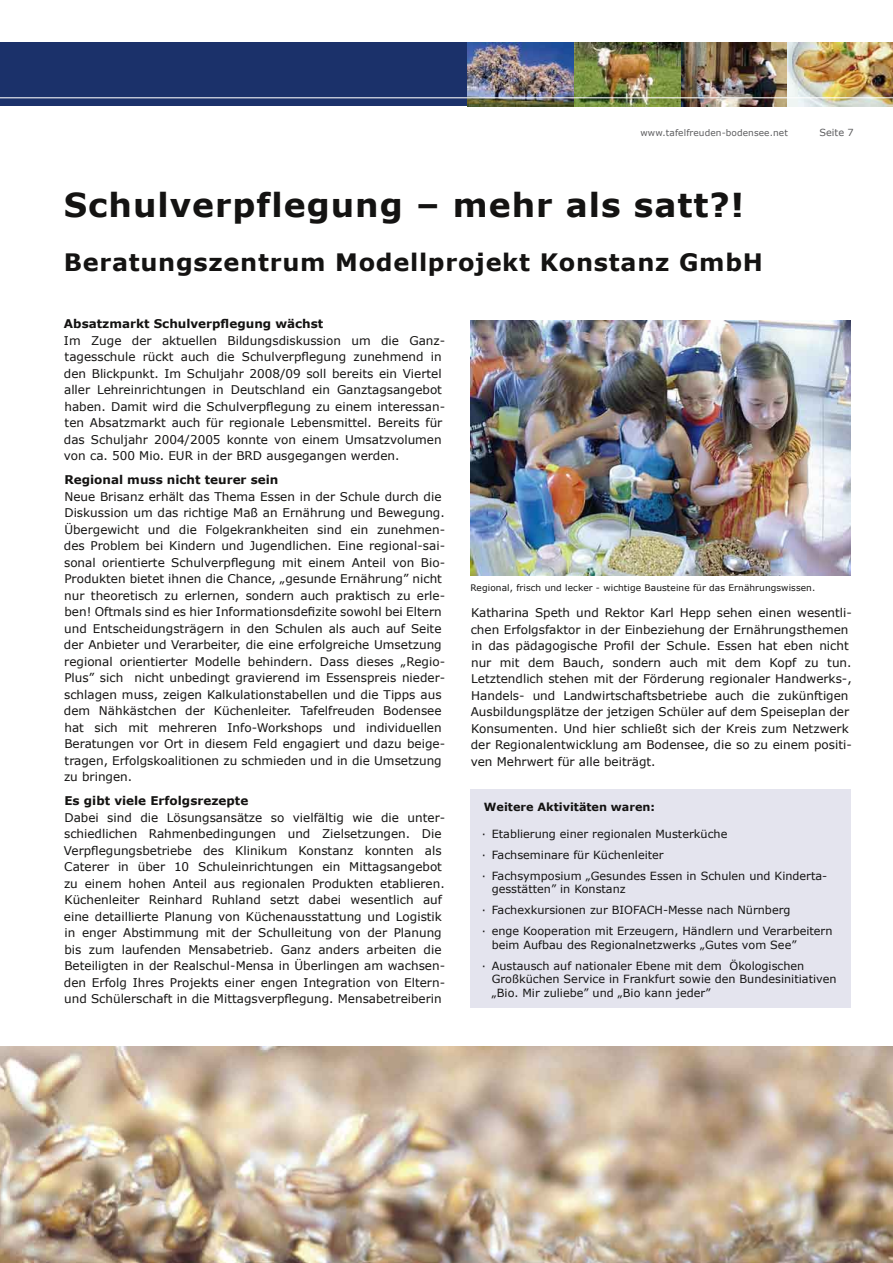
<style>
.page{position:relative;width:893px;height:1263px;background:#fff}
.page>*{position:absolute;margin:0;border:0;box-sizing:border-box;transform-origin:0 0}
.t1{font:700 33px "Verdana";letter-spacing:.03em;color:#141312}
.t2{font:700 24px "Verdana";letter-spacing:.03em;color:#141312}
.t3{font:12px/16.5px "Verdana";color:#141312}
.t4{font:700 12px "Verdana";color:#141312}
.t5{font:11.25px/21px "Verdana";color:#141312}
.t6{font:700 11.25px "Verdana";color:#141312}
.t7{font:9.75px "Verdana";color:#5c5c5e}
.t8{font:9px "Verdana";letter-spacing:.01em;color:#141312}
.t9{font:9px "Verdana";letter-spacing:.01em;color:#5c5c5e}
</style>
<div class="page">
<div style="left:0;top:43px;width:468px;height:63px;background:#1b316a"></div>
<img style="left:468px;top:43px;width:425px;height:63px">
<hr style="left:0;top:97px;width:893px;height:1px;background:#fff">
<img style="left:0;top:1046px;width:893px;height:217px">
<img style="left:470px;top:320px;width:380px;height:255px">
<div style="left:470px;top:789px;width:380px;height:219px;background:#e4e4ee"></div>
<p class="t9" style="left:640px;top:127px;width:149px">www.tafelfreuden-bodensee.net</p>
<p class="t7" style="left:819px;top:126px;width:36px">Seite 7</p>
<h1 class="t1" style="left:64px;top:184px;width:682px">Schulverpflegung – mehr als satt?!</h1>
<h2 class="t2" style="left:64px;top:247px;width:701px">Beratungszentrum Modellprojekt Konstanz GmbH</h2>
<p class="t4" style="left:64px;top:316px;width:261px">Absatzmarkt Schulverpflegung wächst</p>
<p class="t3" style="left:64px;top:332px;width:383px">Im Zuge der aktuellen Bildungsdiskussion um die Ganz&shy;tagesschule rückt auch die Schulverpflegung zunehmend in den Blickpunkt. Im Schuljahr 2008/09 soll bereits ein Viertel aller Lehreinrichtungen in Deutschland ein Ganztagsangebot haben. Damit wird die Schulverpflegung zu einem interessan&shy;ten Absatzmarkt auch für regionale Lebensmittel. Bereits für das Schuljahr 2004/2005 konnte von einem Umsatzvolumen von ca. 500 Mio. EUR in der BRD ausgegangen werden.</p>
<p class="t4" style="left:64px;top:472px;width:215px">Regional muss nicht teurer sein</p>
<p class="t3" style="left:64px;top:488px;width:383px">Neue Brisanz erhält das Thema Essen in der Schule durch die Diskussion um das richtige Maß an Ernährung und Bewegung.<br>Übergewicht und die Folgekrankheiten sind ein zunehmen&shy;des Problem bei Kindern und Jugendlichen. Eine regional-sai&shy;sonal orientierte Schulverpflegung mit einem Anteil von Bio-Produkten bietet ihnen die Chance, „gesunde Ernährung” nicht nur theoretisch zu erlernen, sondern auch praktisch zu erle&shy;ben! Oftmals sind es hier Informationsdefizite sowohl bei Eltern und Entscheidungsträgern in den Schulen als auch auf Seite der Anbieter und Verarbeiter, die eine erfolgreiche Umsetzung regional orientierter Modelle behindern. Dass dieses „Regio-Plus” sich nicht unbedingt gravierend im Essenspreis nieder&shy;schlagen muss, zeigen Kalkulationstabellen und die Tipps aus dem Nähkästchen der Küchenleiter. Tafelfreuden Bodensee hat sich mit mehreren Info-Workshops und individuellen Beratungen vor Ort in diesem Feld engagiert und dazu beige&shy;tragen, Erfolgskoalitionen zu schmieden und in die Umsetzung zu bringen.</p>
<p class="t4" style="left:64px;top:793px;width:185px">Es gibt viele Erfolgsrezepte</p>
<p class="t3" style="left:64px;top:809px;width:383px">Dabei sind die Lösungsansätze so vielfältig wie die unter&shy;schiedlichen Rahmenbedingungen und Zielsetzungen. Die Verpflegungsbetriebe des Klinikum Konstanz konnten als Caterer in über 10 Schuleinrichtungen ein Mittagsangebot zu einem hohen Anteil aus regionalen Produkten etablieren.<br>Küchenleiter Reinhard Ruhland setzt dabei wesentlich auf eine detaillierte Planung von Küchenausstattung und Logistik in enger Abstimmung mit der Schulleitung von der Planung bis zum laufenden Mensabetrieb. Ganz anders arbeiten die Beteiligten in der Realschul-Mensa in Überlingen am wachsen&shy;den Erfolg Ihres Projekts einer engen Integration von Eltern&shy;und Schülerschaft in die Mittagsverpflegung. Mensabetreiberin</p>
<p class="t8" style="left:470px;top:582px;width:346px">Regional, frisch und lecker - wichtige Bausteine für das Ernährungswissen.</p>
<p class="t3" style="left:471px;top:604px;width:383px">Katharina Speth und Rektor Karl Hepp sehen einen wesentli&shy;chen Erfolgsfaktor in der Einbeziehung der Ernährungsthemen in das pädagogische Profil der Schule. Essen hat eben nicht nur mit dem Bauch, sondern auch mit dem Kopf zu tun.<br>Letztendlich stehen mit der Förderung regionaler Handwerks-, Handels- und Landwirtschaftsbetriebe auch die zukünftigen Ausbildungsplätze der jetzigen Schüler auf dem Speiseplan der Konsumenten. Und hier schließt sich der Kreis zum Netzwerk der Regionalentwicklung am Bodensee, die so zu einem positi&shy;ven Mehrwert für alle beiträgt.</p>
<p class="t6" style="left:484px;top:799px;width:173px">Weitere Aktivitäten waren:</p>
<p class="t5" style="left:482px;top:823px;width:347px">∙ Etablierung einer regionalen Musterküche<br>∙ Fachseminare für Küchenleiter<br>∙ Fachsymposium „Gesundes Essen in Schulen und Kinderta-</p>
<p class="t5" style="left:482px;top:878px;width:352px;text-indent:10px">gesstätten” in Konstanz<br>∙ Fachexkursionen zur BIOFACH-Messe nach Nürnberg<br>∙ enge Kooperation mit Erzeugern, Händlern und Verarbeitern</p>
<p class="t5" style="left:482px;top:934px;width:324px;text-align:center">beim Aufbau des Regionalnetzwerks „Gutes vom See”<br>∙ Austausch auf nationaler Ebene mit dem Ökologischen</p>
<p class="t5" style="left:492px;top:972px;width:346px;line-height:13.5px">Großküchen Service in Frankfurt sowie den Bundesinitiativen „Bio. Mir zuliebe” und „Bio kann jeder”</p>
</div>
